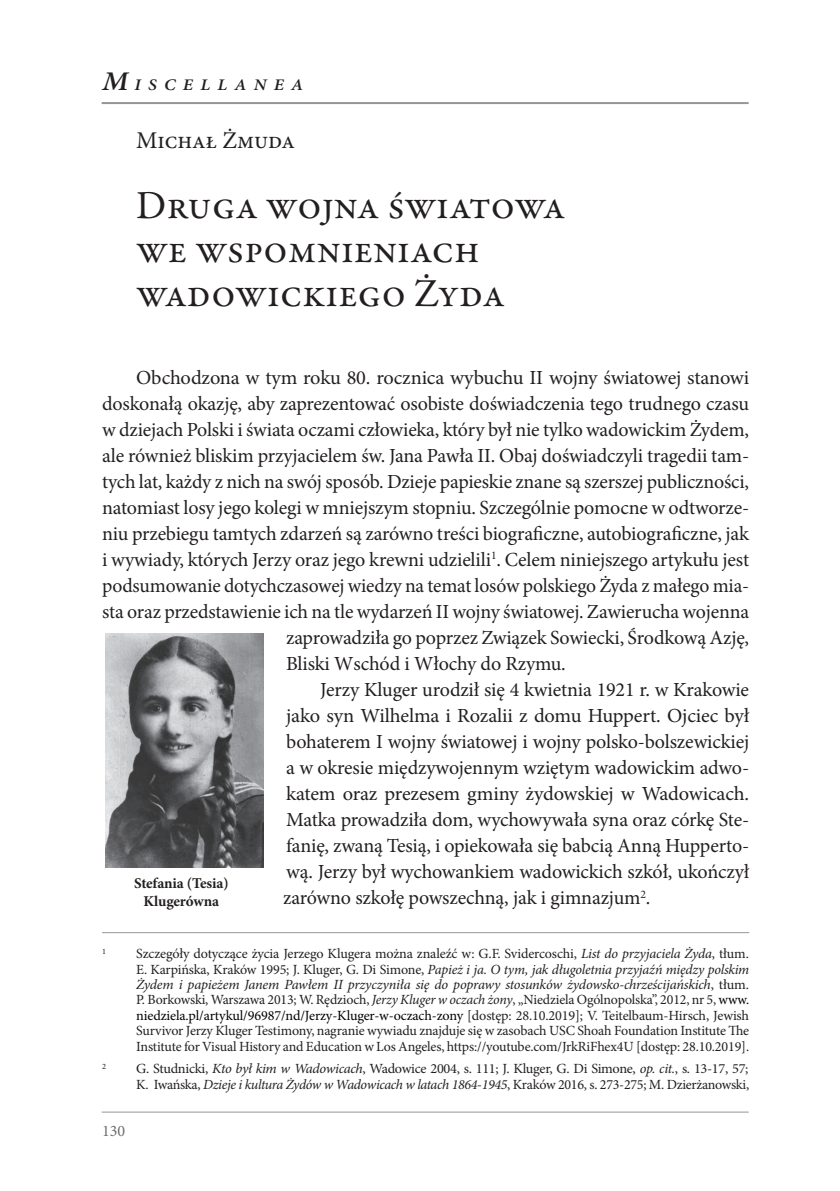
<style>
.page{position:relative;width:840px;height:1191px;background:#fff}
.page>*{position:absolute;margin:0;border:0;box-sizing:border-box;transform-origin:0 0}
.t1{font:40px/44px "Garamond Premr Pro";color:#231f20}
.t2{font:24px "Minion Pro";color:#231f20}
.t3{font:20px "Minion Pro";letter-spacing:-.01em;color:#231f20}
.t4{font:italic 600 16.2px "Minion Pro";letter-spacing:.4em;color:#231f20;scale:1.11 1}
.t5{font:16px "Minion Pro";color:#6c6d70}
.t6{font:700 15px/18px "Minion Pro";letter-spacing:-.01em;color:#231f20;text-align:center}
.t7{font:14px/15.4px "Minion Pro";letter-spacing:-.02em;color:#231f20;text-align:justify}
.t8{font:8.2px "Minion Pro";color:#231f20}
.s1{font-size:27px}
.s2{font-style:italic}
.s3{color:#000001}
</style>
<div class="page">
<hr style="left:102px;top:1111px;width:646px;height:1px;background:#939598">
<hr style="left:102px;top:102px;width:646px;height:2px;background:#939598">
<hr style="left:102px;top:932px;width:646px;height:1px;background:#939598">
<img style="left:105px;top:633px;width:158px;height:234px">
<p class="t4" style="left:102px;top:73px;width:182px"><span class="s1">M</span>ISCELLANEA</p>
<p class="t2" style="left:136px;top:124px;width:160px">Michał Żmuda</p>
<h1 class="t1" style="left:136px;top:184px;width:430px">Druga wojna światowa we wspomnieniach wadowickiego Żyda</h1>
<p class="t3" style="left:136px;top:364px;width:614px">Obchodzona w tym roku 80. rocznica wybuchu II wojny światowej stanowi</p>
<p class="t3" style="left:102px;top:390px;width:648px">doskonałą okazję, aby zaprezentować osobiste doświadczenia tego trudnego czasu</p>
<p class="t3" style="left:102px;top:416px;width:648px">w dziejach Polski i świata oczami człowieka, który był nie tylko wadowickim Żydem,</p>
<p class="t3" style="left:102px;top:442px;width:648px">ale również bliskim przyjacielem św. Jana Pawła II. Obaj doświadczyli tragedii tam-</p>
<p class="t3" style="left:102px;top:468px;width:648px">tych lat, każdy z nich na swój sposób. Dzieje papieskie znane są szerszej publiczności,</p>
<p class="t3" style="left:102px;top:494px;width:648px">natomiast losy jego kolegi w mniejszym stopniu. Szczególnie pomocne w odtworze-</p>
<p class="t3" style="left:102px;top:520px;width:648px">niu przebiegu tamtych zdarzeń są zarówno treści biograficzne, autobiograficzne, jak</p>
<p class="t3" style="left:102px;top:546px;width:648px">i wywiady, których Jerzy oraz jego krewni udzielili<sup>1</sup>. Celem niniejszego artykułu jest</p>
<p class="t3" style="left:102px;top:572px;width:648px">podsumowanie dotychczasowej wiedzy na temat losów polskiego Żyda z małego mia-</p>
<p class="t3" style="left:102px;top:598px;width:648px">sta oraz przedstawienie ich na tle wydarzeń II wojny światowej. Zawierucha wojenna</p>
<p class="t3" style="left:286px;top:624px;width:464px">zaprowadziła go poprzez Związek Sowiecki, Środkową Azję,</p>
<p class="t3" style="left:286px;top:650px;width:281px">Bliski Wschód i Włochy do Rzymu.</p>
<p class="t3" style="left:320px;top:676px;width:430px">Jerzy Kluger urodził się 4 kwietnia 1921 r. w Krakowie</p>
<p class="t3" style="left:286px;top:702px;width:464px">jako syn Wilhelma i Rozalii z domu Huppert. Ojciec był</p>
<p class="t3" style="left:286px;top:728px;width:465px">bohaterem I wojny światowej i wojny polsko-bolszewickiej</p>
<p class="t3" style="left:286px;top:754px;width:464px">a w okresie międzywojennym wziętym wadowickim adwo-</p>
<p class="t3" style="left:286px;top:780px;width:464px">katem oraz prezesem gminy żydowskiej w Wadowicach.</p>
<p class="t3" style="left:286px;top:806px;width:464px">Matka prowadziła dom, wychowywała syna oraz córkę Ste-</p>
<p class="t3" style="left:286px;top:832px;width:464px">fanię, zwaną Tesią, i opiekowała się babcią Anną Hupperto-</p>
<p class="t3" style="left:286px;top:858px;width:464px">wą. Jerzy był wychowankiem wadowickich szkół, ukończył</p>
<p class="t3" style="left:283px;top:884px;width:368px">zarówno szkołę powszechną, jak i gimnazjum<sup>2</sup>.</p>
<p class="t8" style="left:102px;top:945px;width:5px">1</p>
<p class="t7" style="left:136px;top:946px;width:614px">Szczegóły dotyczące życia Jerzego Klugera można znaleźć w: G.F. Svidercoschi, <span class="s2">List do przyjaciela Żyda</span>, tłum.<br>E. Karpińska, Kraków 1995; J. Kluger, G. Di Simone, <span class="s2">Papież i ja. O tym, jak długoletnia przyjaźń między polskim Żydem i papieżem Janem Pawłem II przyczyniła się do poprawy stosunków żydowsko-chrześcijańskich</span>, tłum.<br>P. Borkowski, Warszawa 2013; W. Rędzioch, <span class="s2">Jerzy Kluger w oczach żony</span>, „Niedziela Ogólnopolska”, 2012, nr 5, <span class="s3">www. niedziela.pl/artykul/96987/nd/Jerzy-Kluger-w-oczach-zony</span> [dostęp: 28.10.2019]; V. Teitelbaum-Hirsch, Jewish Survivor Jerzy Kluger Testimony, nagranie wywiadu znajduje się w zasobach USC Shoah Foundation Institute The Institute for Visual History and Education w Los Angeles, https://youtube.com/JrkRiFhex4U [dostęp: 28.10.2019].</p>
<p class="t8" style="left:102px;top:1060px;width:5px">2</p>
<p class="t7" style="left:136px;top:1061px;width:614px">G. Studnicki, <span class="s2">Kto był kim w Wadowicach</span>, Wadowice 2004, s. 111; J. Kluger, G. Di Simone, <span class="s2">op. cit.</span>, s. 13-17, 57;<br>K. Iwańska, <span class="s2">Dzieje i kultura Żydów w Wadowicach w latach 1864-1945</span>, Kraków 2016, s. 273-275; M. Dzierżanowski,</p>
<p class="t6" style="left:134px;top:874px;width:96px">Stefania (Tesia)<br>Klugerówna</p>
<p class="t5" style="left:102px;top:1120px;width:25px">130</p>
</div>
